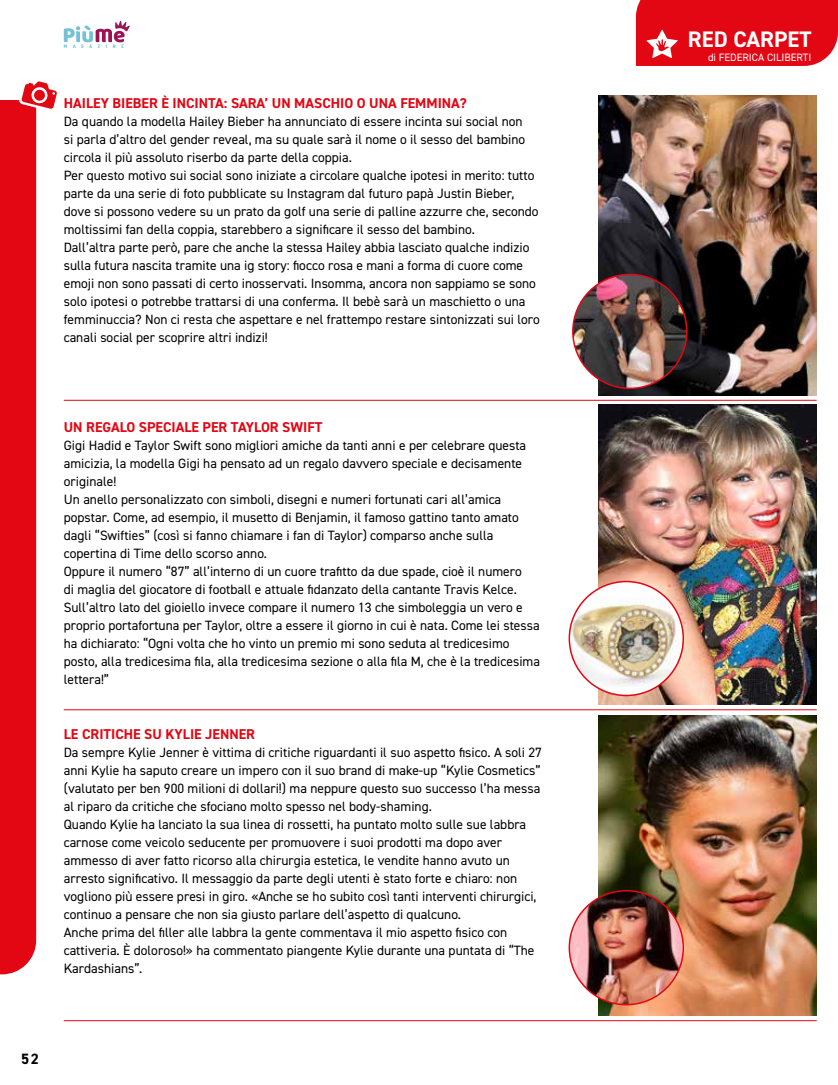
<style>
.page{position:relative;width:838px;height:1085px;background:#fff}
.page>*{position:absolute;margin:0;border:0;box-sizing:border-box;transform-origin:0 0}
.t1{font:700 22.5px "DIN2014";color:#fff}
.t2{font:700 15px "DIN2014";color:#000}
.t3{font:700 14.25px "DIN2014";color:#e30613}
.t4{font:13.5px/18px "DIN2014";color:#000}
.t5{font:10.65px "DIN2014";color:#fff}
.t6{font:700 condensed 5.25px "DIN2014";letter-spacing:1.085em;color:#71c2d5}
</style>
<div class="page">
<svg style="left:64px;top:21px;width:66px;height:21px"></svg>
<img style="left:598px;top:95px;width:218px;height:300px">
<img style="left:598px;top:715px;width:218px;height:300px">
<img style="left:598px;top:404px;width:218px;height:300px">
<img style="left:573px;top:274px;width:113px;height:114px;border-radius:57px">
<div style="left:572px;top:273px;width:115px;height:116px;border:2px solid #e30613;border-radius:50%"></div>
<img style="left:569px;top:581px;width:114px;height:114px;border-radius:57px">
<div style="left:568px;top:580px;width:116px;height:116px;border:2px solid #e30613;border-radius:50%"></div>
<img style="left:571px;top:890px;width:111px;height:114px">
<div style="left:568px;top:889px;width:116px;height:116px;border:2px solid #e30613;border-radius:50%"></div>
<hr style="left:64px;top:400px;width:752px;height:1px;background:#e30613">
<hr style="left:64px;top:709px;width:752px;height:1px;background:#e30613">
<hr style="left:64px;top:1020px;width:752px;height:1px;background:#e30613">
<div style="left:636px;top:0;width:201px;height:66px;background:#e30613"></div>
<svg style="left:0;top:81px;width:57px;height:893px"></svg>
<p class="t6" style="left:64px;top:43px;width:62px">MAGAZINE</p>
<p class="t3" style="left:64px;top:94px;width:404px">HAILEY BIEBER È INCINTA: SARA’ UN MASCHIO O UNA FEMMINA?</p>
<p class="t4" style="left:64px;top:112px;width:477px">Da quando la modella Hailey Bieber ha annunciato di essere incinta sui social non<br>si parla d’altro del gender reveal, ma su quale sarà il nome o il sesso del bambino circola il più assoluto riserbo da parte della coppia.<br>Per questo motivo sui social sono iniziate a circolare qualche ipotesi in merito: tutto parte da una serie di foto pubblicate su Instagram dal futuro papà Justin Bieber, dove si possono vedere su un prato da golf una serie di palline azzurre che, secondo moltissimi fan della coppia, starebbero a significare il sesso del bambino.<br>Dall’altra parte però, pare che anche la stessa Hailey abbia lasciato qualche indizio sulla futura nascita tramite una ig story: fiocco rosa e mani a forma di cuore come emoji non sono passati di certo inosservati. Insomma, ancora non sappiamo se sono solo ipotesi o potrebbe trattarsi di una conferma. Il bebè sarà un maschietto o una femminuccia? Non ci resta che aspettare e nel frattempo restare sintonizzati sui loro canali social per scoprire altri indizi!</p>
<p class="t3" style="left:64px;top:418px;width:260px">UN REGALO SPECIALE PER TAYLOR SWIFT</p>
<p class="t4" style="left:64px;top:436px;width:478px">Gigi Hadid e Taylor Swift sono migliori amiche da tanti anni e per celebrare questa amicizia, la modella Gigi ha pensato ad un regalo davvero speciale e decisamente originale!<br>Un anello personalizzato con simboli, disegni e numeri fortunati cari all’amica popstar. Come, ad esempio, il musetto di Benjamin, il famoso gattino tanto amato dagli “Swifties” (così si fanno chiamare i fan di Taylor) comparso anche sulla copertina di Time dello scorso anno.<br>Oppure il numero “87” all’interno di un cuore trafitto da due spade, cioè il numero<br>di maglia del giocatore di football e attuale fidanzato della cantante Travis Kelce.<br>Sull’altro lato del gioiello invece compare il numero 13 che simboleggia un vero e proprio portafortuna per Taylor, oltre a essere il giorno in cui è nata. Come lei stessa ha dichiarato: “Ogni volta che ho vinto un premio mi sono seduta al tredicesimo posto, alla tredicesima fila, alla tredicesima sezione o alla fila M, che è la tredicesima lettera!”</p>
<p class="t3" style="left:64px;top:724px;width:193px">LE CRITICHE SU KYLIE JENNER</p>
<p class="t4" style="left:64px;top:742px;width:480px">Da sempre Kylie Jenner è vittima di critiche riguardanti il suo aspetto fisico. A soli 27 anni Kylie ha saputo creare un impero con il suo brand di make-up “Kylie Cosmetics” (valutato per ben 900 milioni di dollari!) ma neppure questo suo successo l’ha messa al riparo da critiche che sfociano molto spesso nel body-shaming.<br>Quando Kylie ha lanciato la sua linea di rossetti, ha puntato molto sulle sue labbra carnose come veicolo seducente per promuovere i suoi prodotti ma dopo aver ammesso di aver fatto ricorso alla chirurgia estetica, le vendite hanno avuto un arresto significativo. Il messaggio da parte degli utenti è stato forte e chiaro: non vogliono più essere presi in giro. «Anche se ho subito così tanti interventi chirurgici, continuo a pensare che non sia giusto parlare dell’aspetto di qualcuno.<br>Anche prima del filler alle labbra la gente commentava il mio aspetto fisico con cattiveria. È doloroso!» ha commentato piangente Kylie durante una puntata di “The Kardashians”.</p>
<p class="t2" style="left:21px;top:1048px;width:19px">52</p>
<h1 class="t1" style="left:688px;top:25px;width:125px">RED CARPET</h1>
<p class="t5" style="left:708px;top:51px;width:105px">di FEDERICA CILIBERTI</p>
</div>
